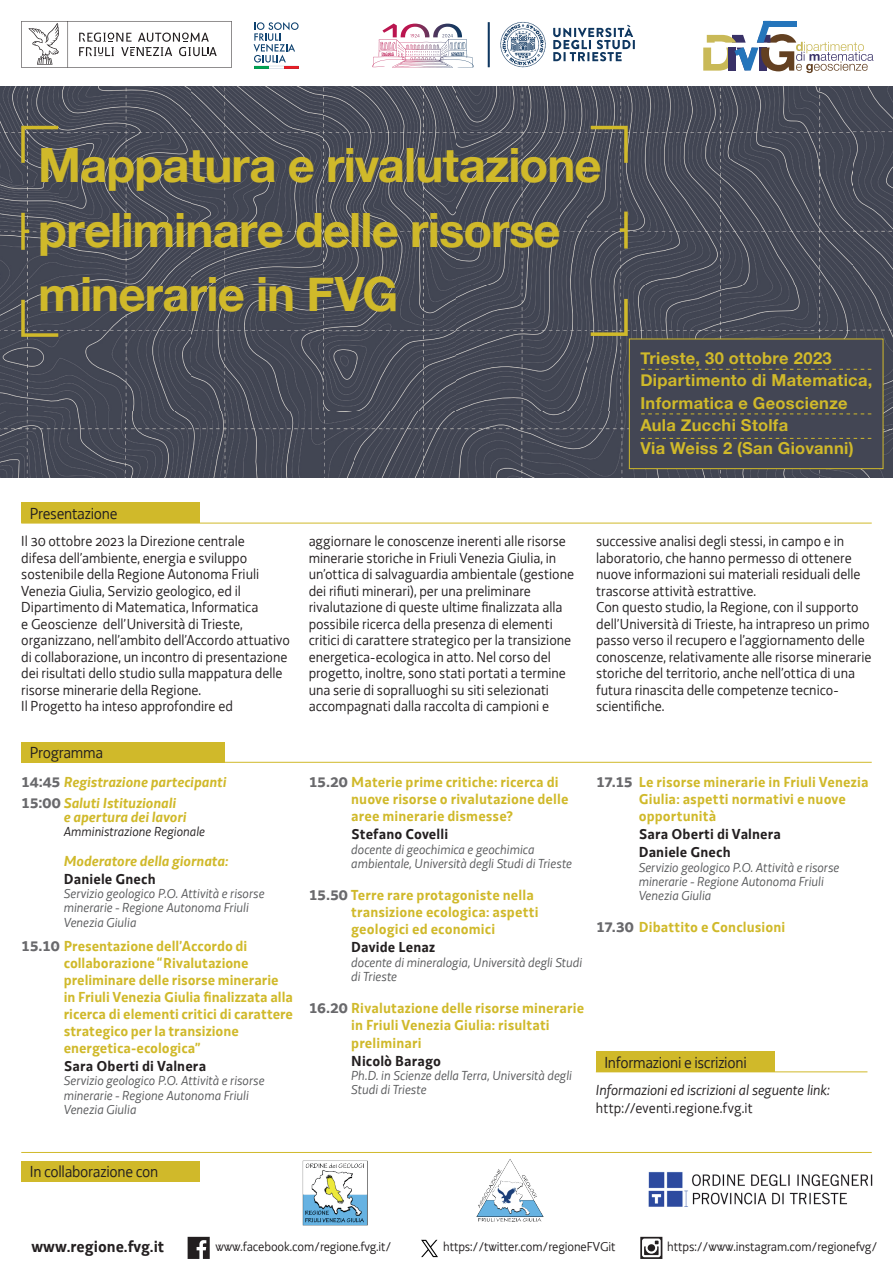
<style>
.page{position:relative;width:893px;height:1263px;background:#fff}
.page>*{position:absolute;margin:0;border:0;box-sizing:border-box;transform-origin:0 0}
.t1{font:700 47.25px/64.5px "Helvetica Neue";letter-spacing:-.02em;color:#d0b92a}
.t2{font:700 16.65px "Decima WE";color:#231f20}
.t3{font:700 16.5px/22.5px "Helvetica Neue";letter-spacing:.02em;color:#d0b92a}
.t4{font:16.5px "Decima WE";letter-spacing:-.015em;color:#231f20}
.t5{font:15px/16.5px "Decima WE";color:#231f20}
.t6{font:700 15px/17.2px "Decima WE";letter-spacing:.005em;color:#d0b92a}
.t7{font:700 15px/18px "Decima WE";letter-spacing:.01em;color:#231f20}
.t8{font:italic 700 15px/21.5px "Decima WE";letter-spacing:-.005em;color:#d0b92a}
.t9{font:italic 15px "Decima WE";letter-spacing:.005em;color:#231f20}
.t10{font:italic 13.5px/14.2px "Decima WE";letter-spacing:.01em;color:#57585a}
.t11{font:italic 13.5px "Decima WE";letter-spacing:.01em;color:#231f20}
.t12{font:13.35px "Decima WE";letter-spacing:-.01em;color:#231f20}
.s1{font-style:normal;font-size:18px;color:#69696c}
.s2{font-size:18px;color:#69696c}
</style>
<div class="page">
<img style="left:0;top:86px;width:893px;height:391px">
<div style="left:596px;top:1051px;width:178px;height:21px;background:#d0b92a"></div>
<hr style="left:596px;top:1071px;width:271px;height:1px;background:#d0b92a">
<div style="left:21px;top:742px;width:204px;height:20px;background:#d0b92a"></div>
<hr style="left:21px;top:762px;width:851px;height:1px;background:#d0b92a">
<svg style="left:188px;top:1237px;width:22px;height:22px"></svg>
<svg style="left:640px;top:1237px;width:22px;height:22px"></svg>
<div style="left:648px;top:1244px;width:7px;height:7px;background:#231f20;border-radius:50%"></div>
<svg style="left:421px;top:1240px;width:17px;height:17px"></svg>
<div style="left:21px;top:502px;width:179px;height:21px;background:#d0b92a"></div>
<hr style="left:21px;top:523px;width:851px;height:1px;background:#d0b92a">
<img style="left:302px;top:1160px;width:66px;height:66px">
<img style="left:648px;top:1172px;width:225px;height:35px">
<img style="left:476px;top:1159px;width:68px;height:62px">
<hr style="left:21px;top:1152px;width:851px;height:1px;background:#d0b92a">
<div style="left:21px;top:1161px;width:179px;height:20px;background:#d0b92a"></div>
<svg style="left:21px;top:126px;width:37px;height:37px"></svg>
<svg style="left:21px;top:213px;width:8px;height:37px"></svg>
<svg style="left:591px;top:126px;width:37px;height:37px"></svg>
<svg style="left:620px;top:212px;width:8px;height:37px"></svg>
<svg style="left:591px;top:299px;width:37px;height:37px"></svg>
<svg style="left:21px;top:300px;width:37px;height:37px"></svg>
<div style="left:629px;top:339px;width:254px;height:130px;background:#434654"></div>
<div style="left:629px;top:339px;width:254px;height:130px;border:1px solid #d0b92a"></div>
<svg style="left:641px;top:369px;width:230px;height:1px"></svg>
<svg style="left:641px;top:414px;width:230px;height:1px"></svg>
<svg style="left:641px;top:438px;width:230px;height:1px"></svg>
<svg style="left:254px;top:22px;width:45px;height:44px"></svg>
<hr style="left:254px;top:66px;width:45px;height:2px;background:#0d416f">
<svg style="left:21px;top:21px;width:211px;height:47px"></svg>
<svg style="left:553px;top:25px;width:82px;height:36px"></svg>
<svg style="left:500px;top:22px;width:46px;height:45px"></svg>
<hr style="left:488px;top:22px;width:2px;height:45px;background:#0f3760">
<svg style="left:379px;top:24px;width:86px;height:33px"></svg>
<svg style="left:703px;top:21px;width:170px;height:52px"></svg>
<div style="left:764px;top:21px;width:33px;height:5px;background:#2575bb"></div>
<h1 class="t1" style="left:38px;top:134px;width:565px">Mappatura e rivalutazione preliminare delle risorse minerarie in FVG</h1>
<p class="t4" style="left:30px;top:504px;width:89px">Presentazione</p>
<p class="t3" style="left:640px;top:347px;width:234px">Trieste, 30 ottobre 2023<br>Dipartimento di Matematica,<br>Informatica e Geoscienze<br>Aula Zucchi Stolfa<br>Via Weiss 2 (San Giovanni)</p>
<p class="t5" style="left:21px;top:533px;width:270px">Il 30 ottobre 2023 la Direzione centrale<br>difesa dell’ambiente, energia e sviluppo sostenibile della Regione Autonoma Friuli Venezia Giulia, Servizio geologico, ed il Dipartimento di Matematica, Informatica<br>e Geoscienze dell’Università di Trieste, organizzano, nell’ambito dell’Accordo attuativo di collaborazione, un incontro di presentazione dei risultati dello studio sulla mappatura delle risorse minerarie della Regione.<br>Il Progetto ha inteso approfondire ed</p>
<p class="t5" style="left:309px;top:533px;width:267px">aggiornare le conoscenze inerenti alle risorse minerarie storiche in Friuli Venezia Giulia, in un’ottica di salvaguardia ambientale (gestione dei rifiuti minerari), per una preliminare rivalutazione di queste ultime finalizzata alla possibile ricerca della presenza di elementi critici di carattere strategico per la transizione energetica-ecologica in atto. Nel corso del progetto, inoltre, sono stati portati a termine una serie di sopralluoghi su siti selezionati accompagnati dalla raccolta di campioni e</p>
<p class="t5" style="left:596px;top:533px;width:277px">successive analisi degli stessi, in campo e in laboratorio, che hanno permesso di ottenere nuove informazioni sui materiali residuali delle trascorse attività estrattive.<br>Con questo studio, la Regione, con il supporto dell’Università di Trieste, ha intrapreso un primo passo verso il recupero e l’aggiornamento delle conoscenze, relativamente alle risorse minerarie storiche del territorio, anche nell’ottica di una futura rinascita delle competenze tecnico&shy;scientifiche.</p>
<p class="t4" style="left:30px;top:743px;width:75px">Programma</p>
<p class="t8" style="left:21px;top:771px;width:207px"><span class="s1">14:45</span> Registrazione partecipanti<br><span class="s1">15:00</span> Saluti Istituzionali</p>
<p class="t8" style="left:64px;top:806px;width:124px">e apertura dei lavori</p>
<p class="t11" style="left:64px;top:823px;width:143px">Amministrazione Regionale</p>
<p class="t8" style="left:64px;top:850px;width:166px">Moderatore della giornata:</p>
<p class="t7" style="left:64px;top:870px;width:93px">Daniele Gnech</p>
<p class="t10" style="left:64px;top:886px;width:202px">Servizio geologico P.O. Attività e risorse minerarie - Regione Autonoma Friuli<br>Venezia Giulia</p>
<p class="t6" style="left:64px;top:938px;width:231px;text-indent:-43px"><span class="s2">15.10</span> Presentazione dell’Accordo di collaborazione “Rivalutazione preliminare delle risorse minerarie in Friuli Venezia Giulia finalizzata alla ricerca di elementi critici di carattere strategico per la transizione energetica-ecologica”</p>
<p class="t7" style="left:64px;top:1057px;width:144px">Sara Oberti di Valnera</p>
<p class="t10" style="left:64px;top:1073px;width:202px">Servizio geologico P.O. Attività e risorse minerarie - Regione Autonoma Friuli<br>Venezia Giulia</p>
<p class="t6" style="left:351px;top:773px;width:219px;text-indent:-43px"><span class="s2">15.20</span> Materie prime critiche: ricerca di nuove risorse o rivalutazione delle aree minerarie dismesse?</p>
<p class="t7" style="left:351px;top:825px;width:98px">Stefano Covelli</p>
<p class="t10" style="left:351px;top:842px;width:222px">docente di geochimica e geochimica ambientale, Università degli Studi di Trieste</p>
<p class="t6" style="left:351px;top:886px;width:189px;text-indent:-43px"><span class="s2">15.50</span> Terre rare protagoniste nella transizione ecologica: aspetti geologici ed economici</p>
<p class="t7" style="left:351px;top:939px;width:85px">Davide Lenaz</p>
<p class="t10" style="left:351px;top:955px;width:232px">docente di mineralogia, Università degli Studi di Trieste</p>
<p class="t6" style="left:351px;top:1000px;width:234px;text-indent:-43px"><span class="s2">16.20</span> Rivalutazione delle risorse minerarie in Friuli Venezia Giulia: risultati preliminari</p>
<p class="t7" style="left:351px;top:1052px;width:91px">Nicolò Barago</p>
<p class="t10" style="left:351px;top:1068px;width:222px">Ph.D. in Scienze della Terra, Università degli<br>Studi di Trieste</p>
<p class="t6" style="left:639px;top:773px;width:231px;text-indent:-43px"><span class="s2">17.15</span> Le risorse minerarie in Friuli Venezia<br>Giulia: aspetti normativi e nuove opportunità</p>
<p class="t7" style="left:639px;top:825px;width:144px">Sara Oberti di Valnera<br>Daniele Gnech</p>
<p class="t10" style="left:639px;top:860px;width:202px">Servizio geologico P.O. Attività e risorse minerarie - Regione Autonoma Friuli<br>Venezia Giulia</p>
<p class="t6" style="left:596px;top:919px;width:191px"><span class="s2">17.30</span> Dibattito e Conclusioni</p>
<p class="t4" style="left:604px;top:1053px;width:144px">Informazioni e iscrizioni</p>
<p class="t9" style="left:596px;top:1080px;width:236px">Informazioni ed iscrizioni al seguente link:</p>
<p class="t5" style="left:596px;top:1100px;width:158px">http://eventi.regione.fvg.it</p>
<p class="t4" style="left:30px;top:1162px;width:130px">In collaborazione con</p>
<p class="t2" style="left:27px;top:1236px;width:135px">www.regione.fvg.it</p>
<p class="t2" style="left:31px;top:1236px;width:135px">www.regione.fvg.it</p>
<p class="t12" style="left:215px;top:1239px;width:178px">www.facebook.com/regione.fvg.it/</p>
<p class="t12" style="left:220px;top:1239px;width:178px">www.facebook.com/regione.fvg.it/</p>
<p class="t12" style="left:443px;top:1239px;width:174px">ht ps://twit er.com/regioneFVGit</p>
<p class="t12" style="left:447px;top:1239px;width:174px">https://twitter.com/regioneFVGit</p>
<p class="t12" style="left:667px;top:1239px;width:212px">ht ps://www.instagram.com/regionefvg/</p>
<p class="t12" style="left:671px;top:1239px;width:212px">https://www.instagram.com/regionefvg/</p>
</div>
